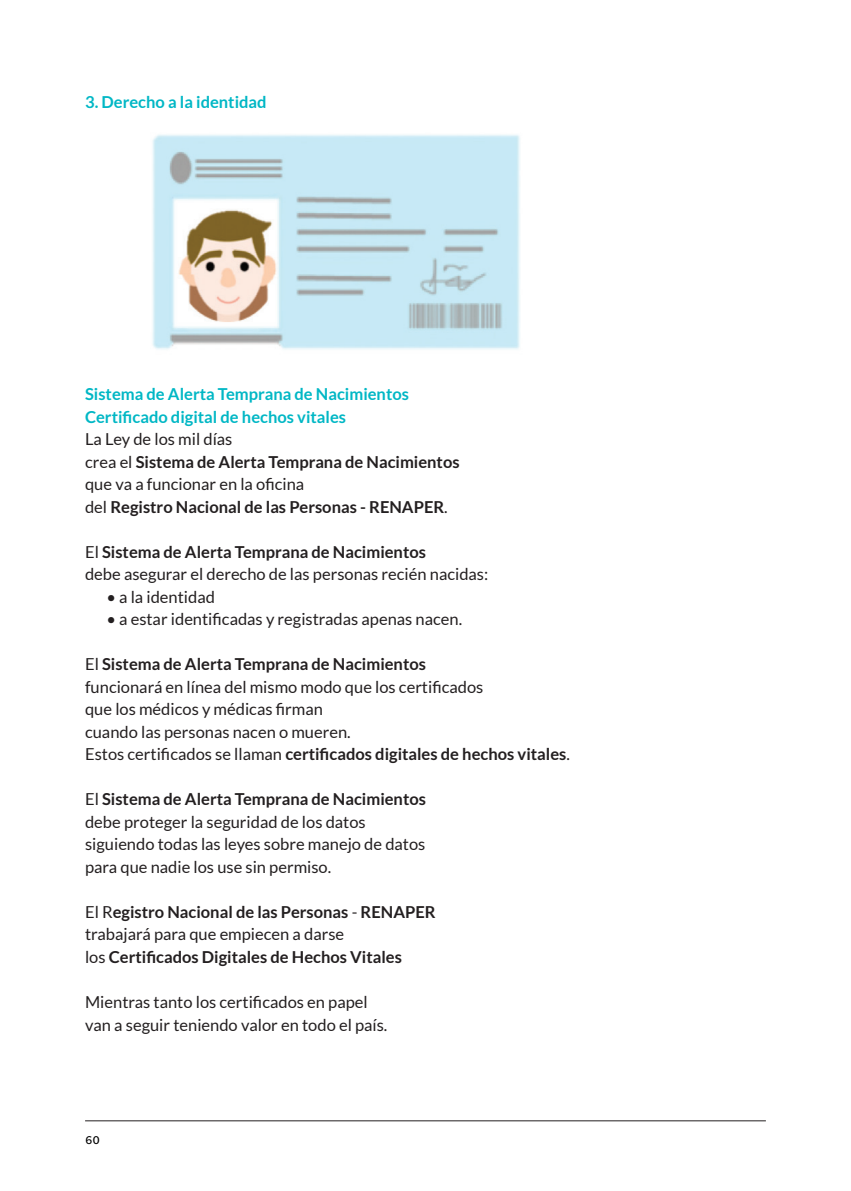
<style>
.page{position:relative;width:851px;height:1191px;background:#fff}
.page>*{position:absolute;margin:0;border:0;box-sizing:border-box;transform-origin:0 0}
.t1{font:16.5px/22.5px "Lato";color:#231f20}
.t2{font:700 16.5px/22.5px "Lato";color:#231f20}
.t3{font:700 16.5px/22.5px "Lato";color:#00b7c5}
.t4{font:15px "Source Sans Pro";color:#000}
.s1{font-weight:400}
.s2{font-weight:700}
</style>
<div class="page">
<hr style="left:85px;top:1120px;width:680px;height:1px;background:#231f20">
<img style="left:152px;top:134px;width:368px;height:216px">
<p class="t3" style="left:85px;top:90px;width:183px">3. Derecho a la identidad</p>
<p class="t3" style="left:85px;top:382px;width:325px">Sistema de Alerta Temprana de Nacimientos<br>Certificado digital de hechos vitales</p>
<p class="t2" style="left:85px;top:427px;width:376px"><span class="s1">La Ley de los mil días<br>crea el</span> Sistema de Alerta Temprana de Nacimientos <span class="s1">que va a funcionar en la oficina<br>del</span> Registro Nacional de las Personas - RENAPER<span class="s1">.</span></p>
<p class="t1" style="left:85px;top:540px;width:404px">El <span class="s2">Sistema de Alerta Temprana de Nacimientos<br></span>debe asegurar el derecho de las personas recién nacidas:</p>
<p class="t1" style="left:106px;top:585px;width:110px">• a la identidad</p>
<p class="t1" style="left:106px;top:607px;width:357px">• a estar identificadas y registradas apenas nacen.</p>
<p class="t1" style="left:85px;top:652px;width:486px">El <span class="s2">Sistema de Alerta Temprana de Nacimientos<br></span>funcionará en línea del mismo modo que los certificados<br>que los médicos y médicas firman<br>cuando las personas nacen o mueren.<br>Estos certificados se llaman <span class="s2">certificados digitales de hechos vitales</span>.</p>
<p class="t1" style="left:85px;top:787px;width:342px">El <span class="s2">Sistema de Alerta Temprana de Nacimientos </span>debe proteger la seguridad de los datos siguiendo todas las leyes sobre manejo de datos para que nadie los use sin permiso.</p>
<p class="t2" style="left:85px;top:900px;width:352px"><span class="s1">El R</span>egistro Nacional de las Personas <span class="s1">-</span> RENAPER <span class="s1">trabajará para que empiecen a darse<br>los</span> Certificados Digitales de Hechos Vitales</p>
<p class="t1" style="left:85px;top:990px;width:304px">Mientras tanto los certificados en papel van a seguir teniendo valor en todo el país.</p>
<p class="t4" style="left:85px;top:1129px;width:16px">60</p>
</div>
